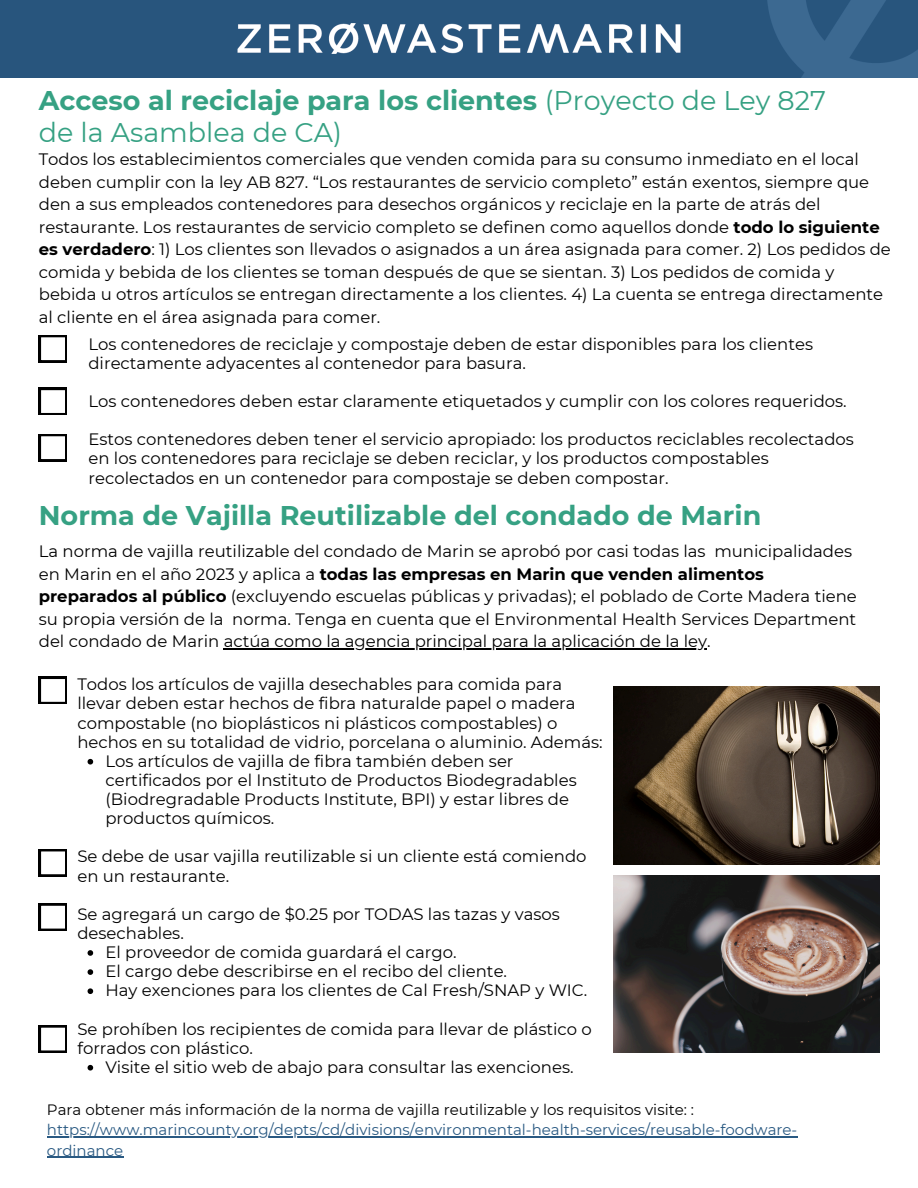
<style>
.page{position:relative;width:918px;height:1188px;background:#fff}
.page>*{position:absolute;margin:0;border:0;box-sizing:border-box;transform-origin:0 0}
.t1{font:27px/32.7px "Montserrat";color:#36a183}
.t2{font:700 27px "Montserrat";color:#36a183}
.t3{font:16.5px/19.2px "Montserrat";color:#000}
.t4{font:15px/20.2px "Montserrat";color:#295982}
.t5{font:15px "Montserrat";color:#000}
.s1{font-weight:700}
</style>
<div class="page">
<svg style="left:39px;top:335px;width:28px;height:27px"></svg>
<svg style="left:39px;top:388px;width:28px;height:27px"></svg>
<svg style="left:39px;top:434px;width:28px;height:27px"></svg>
<img style="left:614px;top:876px;width:265px;height:176px">
<img style="left:614px;top:687px;width:265px;height:178px">
<hr style="left:224px;top:648px;width:483px;height:2px;background:#000">
<svg style="left:88px;top:759px;width:5px;height:6px"></svg>
<svg style="left:88px;top:950px;width:5px;height:6px"></svg>
<svg style="left:88px;top:969px;width:5px;height:6px"></svg>
<svg style="left:88px;top:988px;width:5px;height:6px"></svg>
<svg style="left:88px;top:1065px;width:5px;height:6px"></svg>
<svg style="left:39px;top:677px;width:28px;height:27px"></svg>
<div style="left:39px;top:849px;width:28px;height:28px;background:#000"></div>
<svg style="left:41px;top:851px;width:24px;height:24px"></svg>
<svg style="left:39px;top:904px;width:28px;height:27px"></svg>
<div style="left:39px;top:1025px;width:28px;height:28px;background:#000"></div>
<svg style="left:41px;top:1027px;width:24px;height:24px"></svg>
<hr style="left:47px;top:1137px;width:750px;height:1px;background:#295982">
<hr style="left:47px;top:1157px;width:76px;height:1px;background:#295982">
<img style="left:0;top:0;width:918px;height:78px">
<p class="t1" style="left:39px;top:84px;width:789px"><span class="s1">Acceso al reciclaje para los clientes</span> (Proyecto de Ley 827 de la Asamblea de CA)</p>
<h2 class="t3" style="left:39px;top:148px;width:854px;line-height:22.5px">Todos los establecimientos comerciales que venden comida para su consumo inmediato en el local deben cumplir con la ley AB 827. “Los restaurantes de servicio completo” están exentos, siempre que den a sus empleados contenedores para desechos orgánicos y reciclaje en la parte de atrás del restaurante. Los restaurantes de servicio completo se definen como aquellos donde <span class="s1">todo lo siguiente es verdadero</span>: 1) Los clientes son llevados o asignados a un área asignada para comer. 2) Los pedidos de comida y bebida de los clientes se toman después de que se sientan. 3) Los pedidos de comida y bebida u otros artículos se entregan directamente a los clientes. 4) La cuenta se entrega directamente al cliente en el área asignada para comer.</h2>
<p class="t3" style="left:88px;top:334px;width:726px">Los contenedores de reciclaje y compostaje deben de estar disponibles para los clientes directamente adyacentes al contenedor para basura.</p>
<p class="t3" style="left:88px;top:392px;width:760px">Los contenedores deben estar claramente etiquetados y cumplir con los colores requeridos.</p>
<p class="t3" style="left:88px;top:430px;width:767px">Estos contenedores deben tener el servicio apropiado: los productos reciclables recolectados en los contenedores para reciclaje se deben reciclar, y los productos compostables recolectados en un contenedor para compostaje se deben compostar.</p>
<p class="t2" style="left:39px;top:499px;width:724px">Norma de Vajilla Reutilizable del condado de Marin</p>
<h1 class="t3" style="left:39px;top:540px;width:820px;line-height:22.5px">La norma de vajilla reutilizable del condado de Marin se aprobó por casi todas las municipalidades en Marin en el año 2023 y aplica a <span class="s1">todas las empresas en Marin que venden alimentos preparados al público</span> (excluyendo escuelas públicas y privadas); el poblado de Corte Madera tiene su propia versión de la norma. Tenga en cuenta que el Environmental Health Services Department del condado de Marin actúa como la agencia principal para la aplicación de la ley.</h1>
<p class="t3" style="left:77px;top:675px;width:527px">Todos los artículos de vajilla desechables para comida para llevar deben estar hechos de fibra naturalde papel o madera compostable (no bioplásticos ni plásticos compostables) o hechos en su totalidad de vidrio, porcelana o aluminio. Además:</p>
<p class="t3" style="left:105px;top:751px;width:473px">Los artículos de vajilla de fibra también deben ser certificados por el Instituto de Productos Biodegradables (Biodregradable Products Institute, BPI) y estar libres de productos químicos.</p>
<p class="t3" style="left:77px;top:847px;width:511px">Se debe de usar vajilla reutilizable si un cliente está comiendo en un restaurante.</p>
<p class="t3" style="left:77px;top:904px;width:484px">Se agregará un cargo de $0.25 por TODAS las tazas y vasos desechables.</p>
<p class="t3" style="left:105px;top:943px;width:353px">El proveedor de comida guardará el cargo.</p>
<p class="t3" style="left:105px;top:962px;width:403px">El cargo debe describirse en el recibo del cliente.</p>
<p class="t3" style="left:105px;top:981px;width:483px">Hay exenciones para los clientes de Cal Fresh/SNAP y WIC.</p>
<p class="t3" style="left:77px;top:1019px;width:516px">Se prohíben los recipientes de comida para llevar de plástico o forrados con plástico.</p>
<p class="t3" style="left:105px;top:1057px;width:470px">Visite el sitio web de abajo para consultar las exenciones.</p>
<p class="t5" style="left:47px;top:1101px;width:649px">Para obtener más información de la norma de vajilla reutilizable y los requisitos visite: :</p>
<p class="t4" style="left:47px;top:1120px;width:752px">https://www.marincounty.org/depts/cd/divisions/environmental-health-services/reusable-foodware&shy;ordinance</p>
</div>
